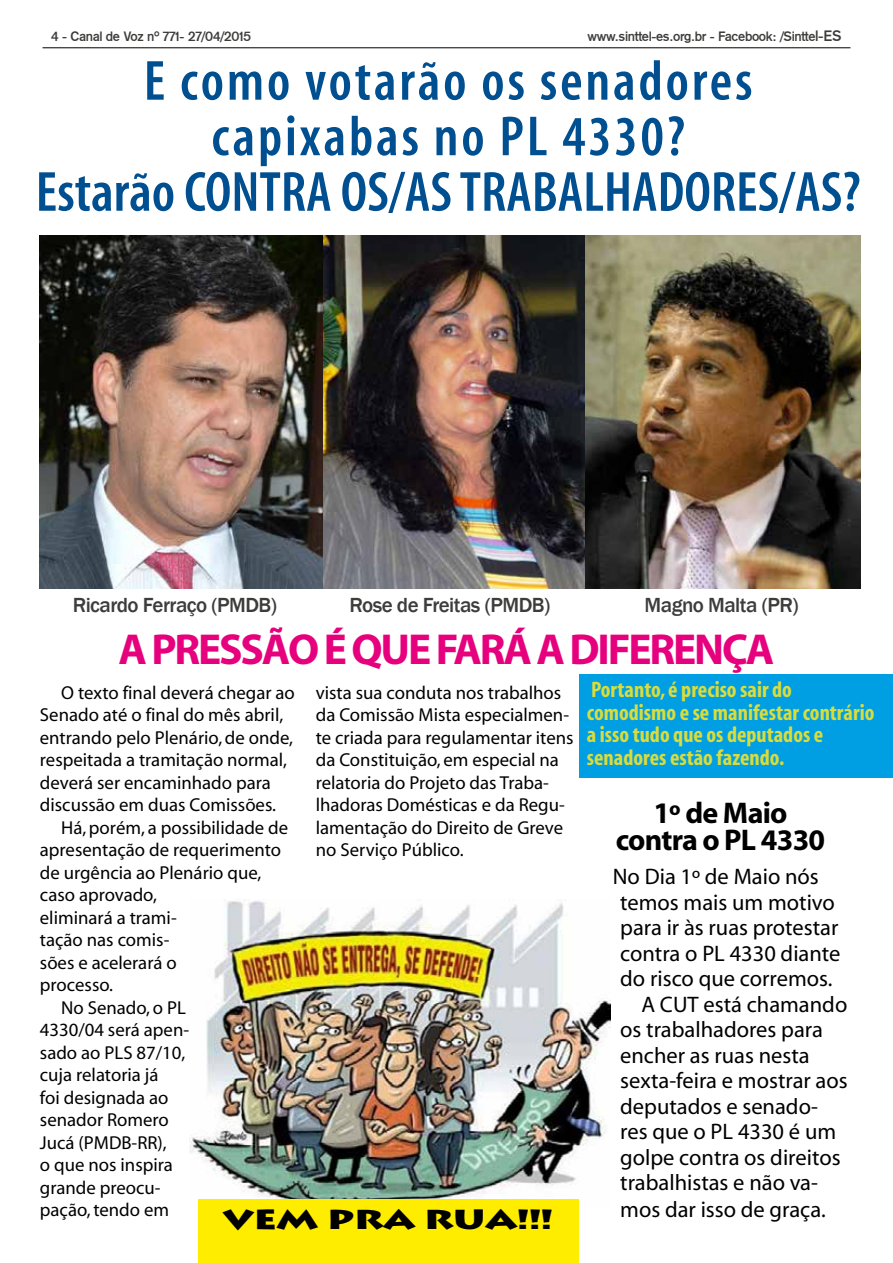
<style>
.page{position:relative;width:893px;height:1263px;background:#fff}
.page>*{position:absolute;margin:0;border:0;box-sizing:border-box;transform-origin:0 0}
.t1{font:600 condensed 57px/55.5px "Myriad";letter-spacing:.05em;color:#004f91;text-align:center}
.t2{font:700 43.5px "Myriad";letter-spacing:-.05em;color:#e6007d}
.t3{font:700 30px/27px "Myriad";letter-spacing:-.025em;color:#000;text-align:center}
.t4{font:700 27.3px "Lithograph";letter-spacing:-.025em;color:#000;scale:1.43 1}
.t5{font:22.5px "Myriad";color:#000}
.t6{font:700 condensed 22.5px/22.5px "Myriad";color:#d9dc3b}
.t7{font:500 21px "Franklin Gothic";letter-spacing:-.025em;color:#3c3c3b}
.t8{font:18.75px/22.5px "Myriad";color:#000}
.t9{font:13.5px "Gothic 725 BT Bold A";letter-spacing:-.025em;color:#3c3c3b}
.s1{font-size:15px}
</style>
<div class="page">
<div style="left:579px;top:675px;width:314px;height:103px;background:#009fe3"></div>
<img style="left:40px;top:236px;width:821px;height:353px">
<hr style="left:43px;top:47px;width:807px;height:1px;background:#000">
<img style="left:189px;top:901px;width:421px;height:308px">
<div style="left:198px;top:1199px;width:380px;height:64px;background:#ffed00"></div>
<p class="t9" style="left:51px;top:29px;width:202px">4 - Canal de Voz nº 771- 27/04/2015</p>
<p class="t9" style="left:588px;top:29px;width:255px">www.sinttel-es.org.br - Facebook: /Sintte<span class="s1">l-ES</span></p>
<h1 class="t1" style="left:36px;top:55px;width:826px">E como votarão os senadores capixabas no PL 4330?<br>Estarão CONTRA OS/AS TRABALHADORES/AS?</h1>
<p class="t7" style="left:73px;top:592px;width:206px">Ricardo Ferraço (PMDB)</p>
<p class="t7" style="left:349px;top:592px;width:202px">Rose de Freitas (PMDB)</p>
<p class="t7" style="left:644px;top:592px;width:155px">Magno Malta (PR)</p>
<h2 class="t2" style="left:118px;top:627px;width:657px">A PRESSÃO É QUE FARÁ A DIFERENÇA</h2>
<p class="t8" style="left:61px;top:682px;width:235px">O texto final deverá chegar ao</p>
<p class="t8" style="left:40px;top:704px;width:245px">Senado até o final do mês abril,</p>
<p class="t8" style="left:40px;top:727px;width:255px">entrando pelo Plenário, de onde,</p>
<p class="t8" style="left:40px;top:749px;width:249px">respeitada a tramitação normal,</p>
<p class="t8" style="left:40px;top:772px;width:232px">deverá ser encaminhado para</p>
<p class="t8" style="left:40px;top:794px;width:238px">discussão em duas Comissões.</p>
<p class="t8" style="left:61px;top:817px;width:229px">Há, porém, a possibilidade de</p>
<p class="t8" style="left:40px;top:839px;width:243px">apresentação de requerimento</p>
<p class="t8" style="left:40px;top:862px;width:223px">de urgência ao Plenário que,</p>
<p class="t8" style="left:40px;top:884px;width:119px">caso aprovado,</p>
<p class="t8" style="left:40px;top:907px;width:138px">eliminará a trami-</p>
<p class="t8" style="left:40px;top:929px;width:131px">tação nas comis-</p>
<p class="t8" style="left:40px;top:952px;width:138px">sões e acelerará o</p>
<p class="t8" style="left:40px;top:974px;width:75px">processo.</p>
<p class="t8" style="left:61px;top:997px;width:126px">No Senado, o PL</p>
<p class="t8" style="left:40px;top:1019px;width:151px">4330/04 será apen-</p>
<p class="t8" style="left:40px;top:1042px;width:147px">sado ao PLS 87/10,</p>
<p class="t8" style="left:40px;top:1064px;width:120px">cuja relatoria já</p>
<p class="t8" style="left:40px;top:1087px;width:130px">foi designada ao</p>
<p class="t8" style="left:40px;top:1109px;width:131px">senador Romero</p>
<p class="t8" style="left:40px;top:1132px;width:128px">Jucá (PMDB-RR),</p>
<p class="t8" style="left:40px;top:1154px;width:134px">o que nos inspira</p>
<p class="t8" style="left:40px;top:1177px;width:122px">grande preocu-</p>
<p class="t8" style="left:40px;top:1199px;width:131px">pação, tendo em</p>
<p class="t8" style="left:316px;top:682px;width:259px">vista sua conduta nos trabalhos da Comissão Mista especialmen&shy;te criada para regulamentar itens da Constituição, em especial na relatoria do Projeto das Traba&shy;lhadoras Domésticas e da Regu&shy;lamentação do Direito de Greve no Serviço Público.</p>
<h3 class="t4" style="left:223px;top:1202px;width:233px">VEM PRA RUA!!!</h3>
<p class="t6" style="left:587px;top:679px;width:289px">Portanto, é preciso sair do comodismo e se manifestar contrário a isso tudo que os deputados e senadores estão fazendo.</p>
<h3 class="t3" style="left:616px;top:801px;width:211px">1º de Maio contra o PL 4330</h3>
<p class="t5" style="left:613px;top:865px;width:208px">No Dia 1º de Maio nós</p>
<p class="t5" style="left:620px;top:891px;width:216px">temos mais um motivo</p>
<p class="t5" style="left:620px;top:916px;width:220px">para ir às ruas protestar</p>
<p class="t5" style="left:620px;top:942px;width:222px">contra o PL 4330 diante</p>
<p class="t5" style="left:620px;top:967px;width:214px">do risco que corremos.</p>
<p class="t5" style="left:641px;top:993px;width:207px">A CUT está chamando</p>
<p class="t5" style="left:620px;top:1018px;width:204px">os trabalhadores para</p>
<p class="t5" style="left:620px;top:1044px;width:191px">encher as ruas nesta</p>
<p class="t5" style="left:620px;top:1069px;width:229px">sexta-feira e mostrar aos</p>
<p class="t5" style="left:620px;top:1095px;width:199px">deputados e senado-</p>
<p class="t5" style="left:620px;top:1120px;width:217px">res que o PL 4330 é um</p>
<p class="t5" style="left:620px;top:1146px;width:222px">golpe contra os direitos</p>
<p class="t5" style="left:620px;top:1171px;width:199px">trabalhistas e não va-</p>
<p class="t5" style="left:620px;top:1198px;width:207px">mos dar isso de graça.</p>
</div>
